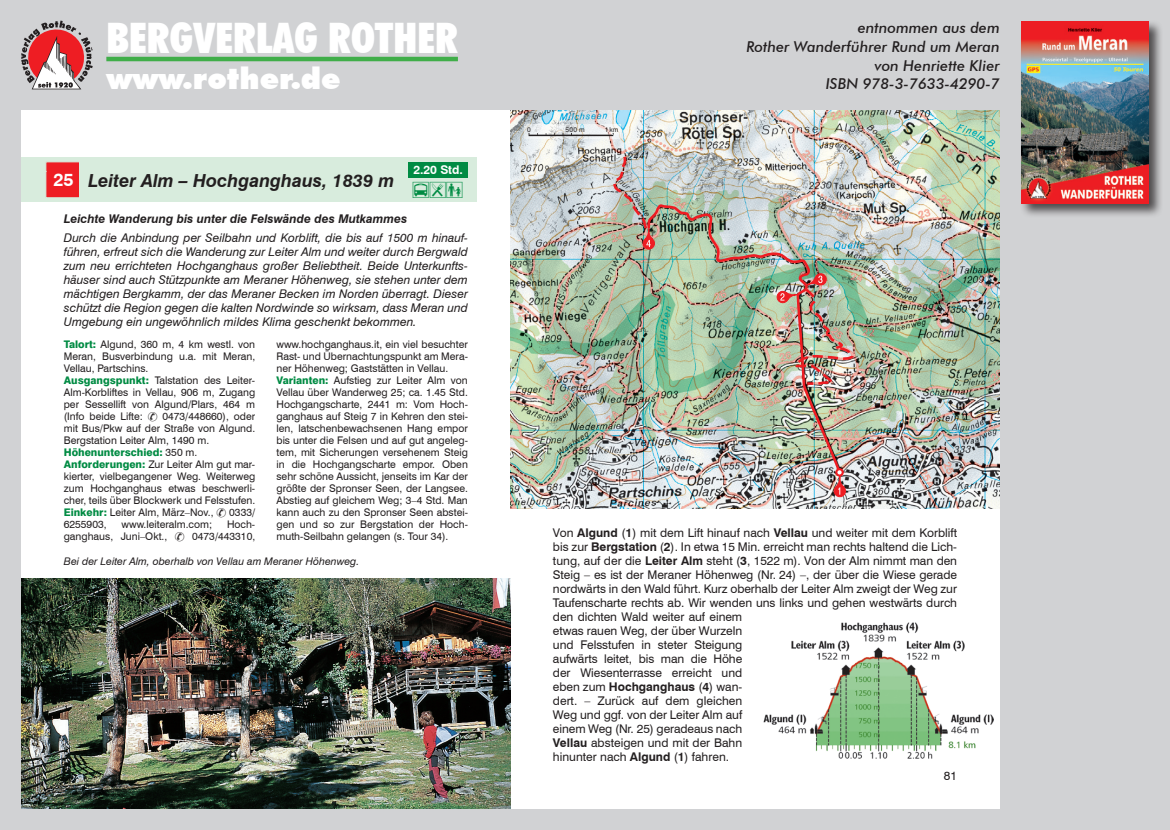
<style>
.page{position:relative;width:1170px;height:830px;background:#fff}
.page>*{position:absolute;margin:0;border:0;box-sizing:border-box;transform-origin:0 0}
.t1{font:900 condensed 42px "Futura BT";color:#fff}
.t2{font:900 30px "Futura BT";color:#fff}
.t3{font:22.5px "wb font";color:#008b43}
.t4{font:italic 700 18px "Swiss 721 BT";color:#231f20}
.t5{font:italic 500 15px/18.9px "Futura BT";color:#231f20;text-align:right}
.t6{font:12px/14.1px "Swiss 721 BT";letter-spacing:-.005em;color:#231f20}
.t7{font:italic 12px/14.1px "Swiss 721 BT";color:#231f20;text-align:justify}
.t8{font:italic 700 12px "Swiss 721 BT";color:#231f20}
.t9{font:700 12px "Swiss 721 BT";color:#fff}
.t10{font:10.5px/12px "Swiss 721 BT";color:#231f20}
.t11{font:italic 10.5px "Swiss 721 BT";color:#231f20}
.t12{font:6.75px "Helvetica";letter-spacing:.05em;color:#231f20}
.s1{font-style:normal;color:#fff}
.s2{font-weight:800;color:#008b43}
.s3{font-weight:700}
</style>
<div class="page">
<div style="left:0;top:0;width:1169px;height:829px;background:#d1d2d4"></div>
<svg style="left:21px;top:21px;width:72px;height:68px"></svg>
<hr style="left:106px;top:57px;width:352px;height:4px;background:#40ae49">
<div style="left:1019px;top:19px;width:143px;height:199px;background:#231f20;opacity:.75"></div>
<img style="left:1020px;top:21px;width:128px;height:182px">
<div style="left:21px;top:111px;width:978px;height:697px;background:#fff"></div>
<img style="left:510px;top:111px;width:489px;height:397px">
<img style="left:646px;top:204px;width:195px;height:268px">
<div style="left:835px;top:468px;width:8px;height:8px;border:2px solid #ee1d23;border-radius:50%"></div>
<div style="left:643px;top:238px;width:11px;height:11px;background:#ee1d23;border-radius:50%"></div>
<div style="left:643px;top:237px;width:11px;height:12px;border:1px solid #ee1d23;border-radius:50%"></div>
<img style="left:612px;top:154px;width:41px;height:93px">
<img style="left:776px;top:272px;width:79px;height:115px">
<div style="left:834px;top:485px;width:11px;height:11px;background:#ee1d23;border-radius:50%"></div>
<div style="left:833px;top:485px;width:12px;height:11px;border:1px solid #ee1d23;border-radius:50%"></div>
<svg style="left:835px;top:469px;width:9px;height:25px"></svg>
<div style="left:21px;top:157px;width:455px;height:45px;background:#d8ecdd"></div>
<svg style="left:45px;top:162px;width:34px;height:36px"></svg>
<div style="left:408px;top:162px;width:60px;height:16px;background:#008b43"></div>
<svg style="left:524px;top:125px;width:97px;height:14px"></svg>
<svg style="left:528px;top:133px;width:85px;height:3px"></svg>
<img style="left:21px;top:578px;width:489px;height:230px">
<img style="left:763px;top:622px;width:230px;height:136px">
<h1 class="t1" style="left:106px;top:12px;width:353px">BERGVERLAG ROTHER</h1>
<h2 class="t2" style="left:106px;top:60px;width:236px">www.rother.de</h2>
<h3 class="t4" style="left:53px;top:169px;width:342px"><span class="s1">25</span> Leiter Alm – Hochganghaus, 1839 m</h3>
<p class="t9" style="left:413px;top:163px;width:51px">2.20 Std.</p>
<h3 class="t3" style="left:413px;top:182px;width:52px">8C7</h3>
<p class="t8" style="left:64px;top:211px;width:345px">Leichte Wanderung bis unter die Felswände des Mutkammes</p>
<p class="t7" style="left:64px;top:230px;width:405px">Durch die Anbindung per Seilbahn und Korblift, die bis auf 1500 m hinauf&shy;führen, erfreut sich die Wanderung zur Leiter Alm und weiter durch Bergwald zum neu errichteten Hochganghaus großer Beliebtheit. Beide Unterkunfts&shy;häuser sind auch Stützpunkte am Meraner Höhenweg, sie stehen unter dem mächtigen Bergkamm, der das Meraner Becken im Norden überragt. Dieser schützt die Region gegen die kalten Nordwinde so wirksam, dass Meran und Umgebung ein ungewöhnlich mildes Klima geschenkt bekommen.</p>
<p class="t10" style="left:64px;top:338px;width:193px"><span class="s2">Talort:</span> Algund, 360 m, 4 km westl. von Meran, Busverbindung u.a. mit Meran, Vellau, Partschins.<br><span class="s2">Ausgangspunkt:</span> Talstation des Leiter-Alm-Korbliftes in Vellau, 906 m, Zugang per Sessellift von Algund/Plars, 464 m (Info beide Lifte:</p>
<p class="t10" style="left:64px;top:410px;width:193px;text-indent:99px">0473/448660), oder mit Bus/Pkw auf der Straße von Algund.<br>Bergstation Leiter Alm, 1490 m.<br><span class="s2">Höhenunterschied:</span> 350 m.<br><span class="s2">Anforderungen:</span> Zur Leiter Alm gut mar&shy;kierter, vielbegangener Weg. Weiterweg zum Hochganghaus etwas beschwerli&shy;cher, teils über Blockwerk und Felsstufen.<br><span class="s2">Einkehr:</span> Leiter Alm, März–Nov.,</p>
<p class="t10" style="left:229px;top:506px;width:27px">0333/</p>
<p class="t10" style="left:64px;top:518px;width:44px">6255903,</p>
<p class="t10" style="left:121px;top:518px;width:92px">www.leiteralm.com;</p>
<p class="t10" style="left:227px;top:518px;width:30px">Hoch-</p>
<p class="t10" style="left:64px;top:530px;width:105px">ganghaus, Juni–Okt.,</p>
<p class="t10" style="left:192px;top:530px;width:65px">0473/443310,</p>
<p class="t10" style="left:276px;top:338px;width:193px">www.hochganghaus.it, ein viel besuchter Rast- und Übernachtungspunkt am Mera&shy;ner Höhenweg; Gaststätten in Vellau.<br><span class="s2">Varianten:</span> Aufstieg zur Leiter Alm von Vellau über Wanderweg 25; ca. 1.45 Std.<br>Hochgangscharte, 2441 m: Vom Hoch&shy;ganghaus auf Steig 7 in Kehren den stei&shy;len, latschenbewachsenen Hang empor bis unter die Felsen und auf gut angeleg&shy;tem, mit Sicherungen versehenem Steig in die Hochgangscharte empor. Oben sehr schöne Aussicht, jenseits im Kar der größte der Spronser Seen, der Langsee.<br>Abstieg auf gleichem Weg; 3–4 Std. Man kann auch zu den Spronser Seen abstei&shy;gen und so zur Bergstation der Hoch&shy;muth-Seilbahn gelangen (s. Tour 34).</p>
<p class="t11" style="left:64px;top:554px;width:297px">Bei der Leiter Alm, oberhalb von Vellau am Meraner Höhenweg.</p>
<p class="t12" style="left:527px;top:125px;width:5px">0</p>
<p class="t12" style="left:565px;top:125px;width:21px">500 m</p>
<p class="t12" style="left:604px;top:125px;width:15px">1km</p>
<h3 class="t5" style="left:746px;top:18px;width:255px">entnommen aus dem<br>Rother Wanderführer Rund um Meran von Henriette Klier<br>ISBN 978-3-7633-4290-7</h3>
<p class="t6" style="left:553px;top:525px;width:405px">Von <span class="s3">Algund</span> (<span class="s3">1</span>) mit dem Lift hinauf nach <span class="s3">Vellau</span> und weiter mit dem Korblift bis zur <span class="s3">Bergstation</span> (<span class="s3">2</span>). In etwa 15 Min. erreicht man rechts haltend die Lich&shy;tung, auf der die <span class="s3">Leiter Alm</span> steht (<span class="s3">3</span>, 1522 m). Von der Alm nimmt man den Steig – es ist der Meraner Höhenweg (Nr. 24) –, der über die Wiese gerade nordwärts in den Wald führt. Kurz oberhalb der Leiter Alm zweigt der Weg zur Taufenscharte rechts ab. Wir wenden uns links und gehen westwärts durch den dichten Wald weiter auf einem<br>etwas rauen Weg, der über Wurzeln<br>und Felsstufen in steter Steigung<br>aufwärts leitet, bis man die Höhe<br>der Wiesenterrasse erreicht und<br>eben zum <span class="s3">Hochganghaus</span> (<span class="s3">4</span>) wan-<br>dert. – Zurück auf dem gleichen<br>Weg und ggf. von der Leiter Alm auf<br>einem Weg (Nr. 25) geradeaus nach<br><span class="s3">Vellau</span> absteigen und mit der Bahn<br>hinunter nach <span class="s3">Algund</span> (<span class="s3">1</span>) fahren.</p>
<p class="t6" style="left:943px;top:768px;width:15px">81</p>
</div>
